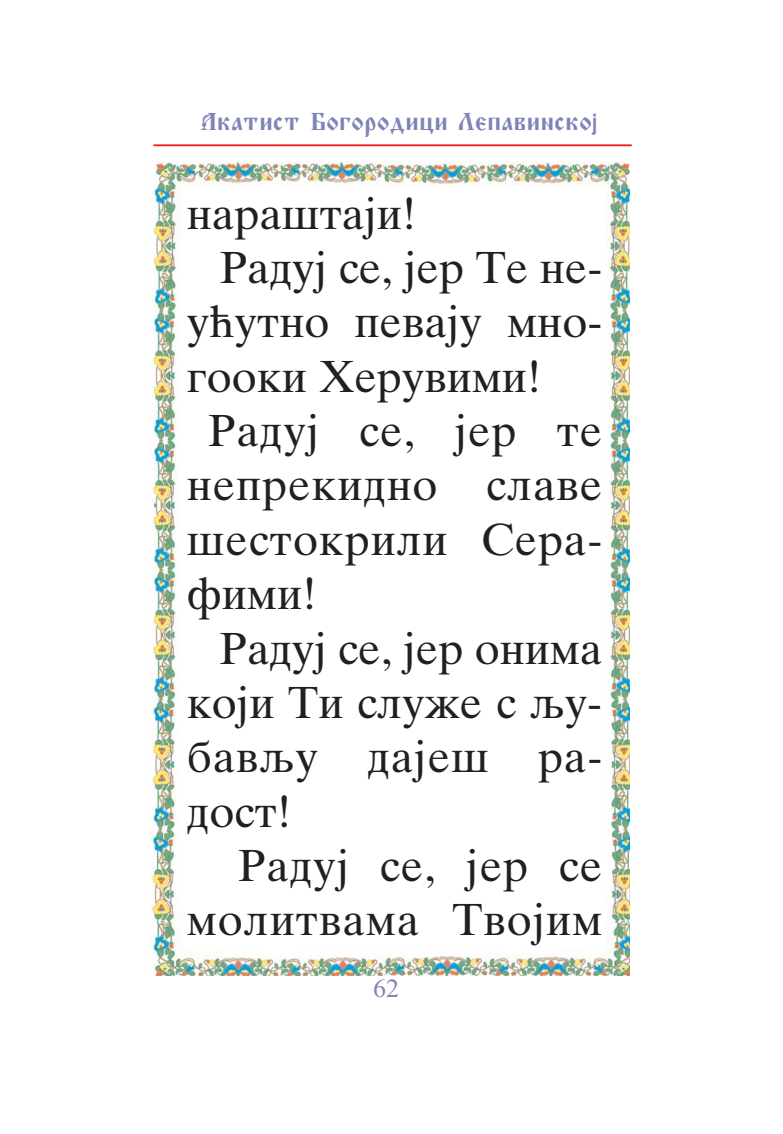
<style>
.page{position:relative;width:783px;height:1134px;background:#fff}
.page>*{position:absolute;margin:0;border:0;box-sizing:border-box;transform-origin:0 0}
.t1{font:45px "Times Ten Cyrillic Upright";color:#231f20}
.t2{font:45px "Times Ten Cyrillic Upright";letter-spacing:.02em;color:#231f20}
.t3{font:30px "Studenica";letter-spacing:.015em;color:#7f84b6}
.t4{font:26.25px "Times New Roman";color:#7f84b6}
.s1{font-family:"Hlevetica";font-weight:700;font-size:22.5px}
</style>
<div class="page">
<img style="left:151px;top:162px;width:479px;height:813px">
<div style="left:183px;top:189px;width:423px;height:760px;background:#fff"></div>
<hr style="left:153px;top:144px;width:479px;height:2px;background:#ed1e25">
<p class="t3" style="left:201px;top:102px;width:398px">Akatist Bogorodiqi Lepavinsko<span class="s1">j</span></p>
<p class="t1" style="left:187px;top:187px;width:232px">naraπtaji!</p>
<p class="t1" style="left:220px;top:241px;width:384px">Raduj se, jer Te ne-</p>
<p class="t1" style="left:187px;top:296px;width:417px">uÊutno pevaju mno-</p>
<p class="t1" style="left:187px;top:350px;width:357px">gooki Heruvimi!</p>
<p class="t2" style="left:208px;top:404px;width:396px">Raduj se, jer te</p>
<p class="t2" style="left:187px;top:459px;width:417px">neprekidno slave</p>
<p class="t2" style="left:187px;top:513px;width:417px">πestokrili Sera-</p>
<p class="t1" style="left:187px;top:567px;width:132px">fimi!</p>
<p class="t1" style="left:220px;top:622px;width:384px">Raduj se, jer onima</p>
<p class="t1" style="left:187px;top:676px;width:417px">koji Ti sluæe s wu-</p>
<p class="t2" style="left:187px;top:731px;width:417px">bavwu dajeπ ra-</p>
<p class="t1" style="left:187px;top:785px;width:107px">dost!</p>
<p class="t2" style="left:238px;top:839px;width:366px">Raduj se, jer se</p>
<p class="t2" style="left:187px;top:894px;width:417px">molitvama Tvojim</p>
<p class="t4" style="left:373px;top:979px;width:28px">62</p>
</div>
